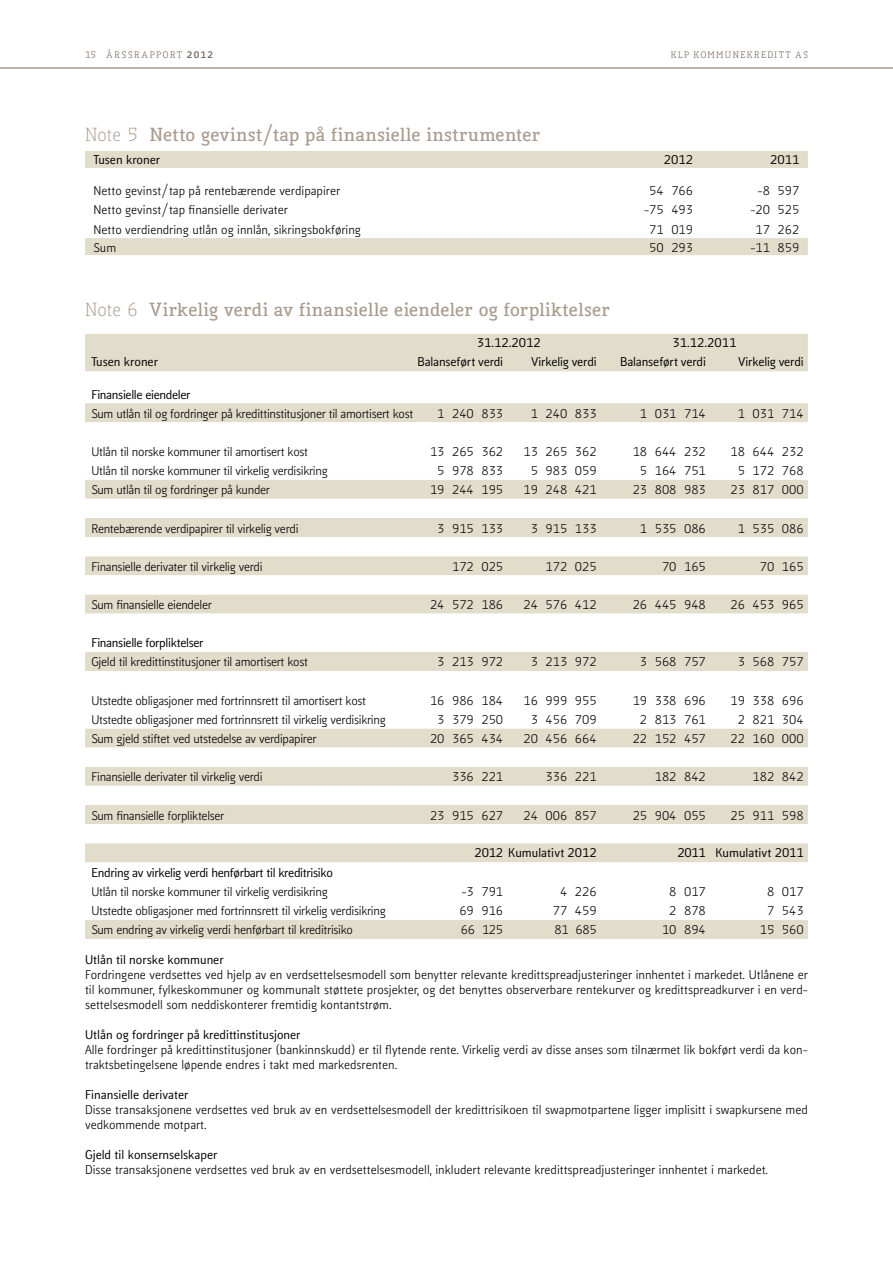
<style>
.page{position:relative;width:893px;height:1263px;background:#fff}
.page>*{position:absolute;margin:0;border:0;box-sizing:border-box;transform-origin:0 0}
.t1{font:700 18px "Kofi Pure Serif";letter-spacing:.035em;color:#a99b8d}
.t2{font:12px/15px "Kofi Pure Sans";color:#000}
.t3{font:12px "Kofi Pure Sans";letter-spacing:-.025em;color:#000}
.t4{font:500 12px "Kofi Pure Sans";color:#000}
.t5{font:500 12px "Kofi Pure Sans";letter-spacing:-.025em;color:#000}
.t6{font:12px "Kofi Pure Serif";color:#000}
.t7{font:9px "Kofi Pure Serif";letter-spacing:.16em;color:#7b6a5d}
.s1{color:#a99b8d}
.s2{font-weight:800}
.s3{font-weight:300}
</style>
<div class="page">
<hr style="left:0;top:68px;width:893px;height:1px;background:#a99b8d">
<svg style="left:85px;top:151px;width:723px;height:104px"></svg>
<svg style="left:85px;top:334px;width:723px;height:605px;fill:#e2ddcb"></svg>
<svg style="left:85px;top:384px;width:723px;height:536px"></svg>
<p class="t7" style="left:85px;top:49px;width:130px"><span class="s1">15</span> ÅRSSRAPPORT <span class="s2">2012</span></p>
<p class="t7" style="left:671px;top:49px;width:139px">KLP KOMMUNEKREDITT AS</p>
<p class="t1" style="left:85px;top:122px;width:456px"><span class="s3">Note 5</span> Netto gevinst/tap på finansielle instrumenter</p>
<p class="t4" style="left:94px;top:151px;width:68px">Tusen kroner</p>
<p class="t4" style="left:664px;top:151px;width:31px">2012</p>
<p class="t4" style="left:770px;top:151px;width:31px">2011</p>
<p class="t2" style="left:94px;top:184px;width:248px">Netto gevinst/tap på rentebærende verdipapirer</p>
<p class="t2" style="left:649px;top:184px;width:45px">54 766</p>
<p class="t2" style="left:758px;top:184px;width:43px">-8 597</p>
<p class="t2" style="left:94px;top:203px;width:196px">Netto gevinst/tap finansielle derivater</p>
<p class="t2" style="left:644px;top:203px;width:51px">-75 493</p>
<p class="t2" style="left:750px;top:203px;width:51px">-20 525</p>
<p class="t2" style="left:94px;top:222px;width:269px">Netto verdiendring utlån og innlån, sikringsbokføring</p>
<p class="t2" style="left:649px;top:222px;width:45px">71 019</p>
<p class="t2" style="left:756px;top:222px;width:45px">17 262</p>
<p class="t2" style="left:94px;top:240px;width:24px">Sum</p>
<p class="t2" style="left:649px;top:240px;width:45px">50 293</p>
<p class="t2" style="left:750px;top:240px;width:51px">-11 859</p>
<p class="t1" style="left:85px;top:296px;width:526px"><span class="s3">Note 6</span> Virkelig verdi av finansielle eiendeler og forpliktelser</p>
<p class="t4" style="left:477px;top:335px;width:65px">31.12.2012</p>
<p class="t4" style="left:673px;top:335px;width:65px">31.12.2011</p>
<p class="t4" style="left:91px;top:354px;width:68px">Tusen kroner</p>
<p class="t4" style="left:417px;top:354px;width:87px">Balanseført verdi</p>
<p class="t4" style="left:531px;top:354px;width:67px">Virkelig verdi</p>
<p class="t4" style="left:620px;top:354px;width:87px">Balanseført verdi</p>
<p class="t4" style="left:738px;top:354px;width:67px">Virkelig verdi</p>
<p class="t5" style="left:91px;top:386px;width:101px">Finansielle eiendeler</p>
<p class="t3" style="left:91px;top:406px;width:323px">Sum utlån til og fordringer på kredittinstitusjoner til amortisert kost</p>
<p class="t2" style="left:437px;top:406px;width:67px">1 240 833</p>
<p class="t2" style="left:531px;top:406px;width:67px">1 240 833</p>
<p class="t2" style="left:640px;top:406px;width:67px">1 031 714</p>
<p class="t2" style="left:738px;top:406px;width:67px">1 031 714</p>
<p class="t3" style="left:91px;top:444px;width:218px">Utlån til norske kommuner til amortisert kost</p>
<p class="t2" style="left:430px;top:444px;width:75px">13 265 362</p>
<p class="t2" style="left:524px;top:444px;width:75px">13 265 362</p>
<p class="t2" style="left:633px;top:444px;width:75px">18 644 232</p>
<p class="t2" style="left:730px;top:444px;width:75px">18 644 232</p>
<p class="t3" style="left:91px;top:463px;width:238px">Utlån til norske kommuner til virkelig verdisikring</p>
<p class="t2" style="left:437px;top:464px;width:67px">5 978 833</p>
<p class="t2" style="left:531px;top:464px;width:67px">5 983 059</p>
<p class="t2" style="left:640px;top:464px;width:67px">5 164 751</p>
<p class="t2" style="left:738px;top:464px;width:67px">5 172 768</p>
<p class="t3" style="left:91px;top:482px;width:180px">Sum utlån til og fordringer på kunder</p>
<p class="t2" style="left:430px;top:483px;width:75px">19 244 195</p>
<p class="t2" style="left:524px;top:483px;width:75px">19 248 421</p>
<p class="t2" style="left:633px;top:483px;width:75px">23 808 983</p>
<p class="t2" style="left:730px;top:483px;width:75px">23 817 000</p>
<p class="t3" style="left:91px;top:520px;width:209px">Rentebærende verdipapirer til virkelig verdi</p>
<p class="t2" style="left:437px;top:521px;width:67px">3 915 133</p>
<p class="t2" style="left:531px;top:521px;width:67px">3 915 133</p>
<p class="t2" style="left:640px;top:521px;width:67px">1 535 086</p>
<p class="t2" style="left:738px;top:521px;width:67px">1 535 086</p>
<p class="t3" style="left:91px;top:559px;width:173px">Finansielle derivater til virkelig verdi</p>
<p class="t2" style="left:452px;top:559px;width:53px">172 025</p>
<p class="t2" style="left:546px;top:559px;width:53px">172 025</p>
<p class="t2" style="left:662px;top:559px;width:45px">70 165</p>
<p class="t2" style="left:760px;top:559px;width:45px">70 165</p>
<p class="t3" style="left:91px;top:597px;width:122px">Sum finansielle eiendeler</p>
<p class="t2" style="left:430px;top:597px;width:75px">24 572 186</p>
<p class="t2" style="left:524px;top:597px;width:75px">24 576 412</p>
<p class="t2" style="left:633px;top:597px;width:75px">26 445 948</p>
<p class="t2" style="left:730px;top:597px;width:75px">26 453 965</p>
<p class="t5" style="left:91px;top:635px;width:114px">Finansielle forpliktelser</p>
<p class="t3" style="left:91px;top:654px;width:218px">Gjeld til kredittinstitusjoner til amortisert kost</p>
<p class="t2" style="left:437px;top:655px;width:67px">3 213 972</p>
<p class="t2" style="left:531px;top:655px;width:67px">3 213 972</p>
<p class="t2" style="left:640px;top:655px;width:67px">3 568 757</p>
<p class="t2" style="left:738px;top:655px;width:67px">3 568 757</p>
<p class="t3" style="left:91px;top:693px;width:276px">Utstedte obligasjoner med fortrinnsrett til amortisert kost</p>
<p class="t2" style="left:430px;top:693px;width:75px">16 986 184</p>
<p class="t2" style="left:524px;top:693px;width:75px">16 999 955</p>
<p class="t2" style="left:633px;top:693px;width:75px">19 338 696</p>
<p class="t2" style="left:730px;top:693px;width:75px">19 338 696</p>
<p class="t3" style="left:91px;top:712px;width:296px">Utstedte obligasjoner med fortrinnsrett til virkelig verdisikring</p>
<p class="t2" style="left:437px;top:712px;width:67px">3 379 250</p>
<p class="t2" style="left:531px;top:712px;width:67px">3 456 709</p>
<p class="t2" style="left:640px;top:712px;width:67px">2 813 761</p>
<p class="t2" style="left:738px;top:712px;width:67px">2 821 304</p>
<p class="t3" style="left:91px;top:731px;width:227px">Sum gjeld stiftet ved utstedelse av verdipapirer</p>
<p class="t2" style="left:430px;top:731px;width:75px">20 365 434</p>
<p class="t2" style="left:524px;top:731px;width:75px">20 456 664</p>
<p class="t2" style="left:633px;top:731px;width:75px">22 152 457</p>
<p class="t2" style="left:730px;top:731px;width:75px">22 160 000</p>
<p class="t3" style="left:91px;top:769px;width:173px">Finansielle derivater til virkelig verdi</p>
<p class="t2" style="left:452px;top:770px;width:53px">336 221</p>
<p class="t2" style="left:546px;top:770px;width:53px">336 221</p>
<p class="t2" style="left:655px;top:770px;width:53px">182 842</p>
<p class="t2" style="left:753px;top:770px;width:53px">182 842</p>
<p class="t3" style="left:91px;top:807px;width:134px">Sum finansielle forpliktelser</p>
<p class="t2" style="left:430px;top:808px;width:75px">23 915 627</p>
<p class="t2" style="left:524px;top:808px;width:75px">24 006 857</p>
<p class="t2" style="left:633px;top:808px;width:75px">25 904 055</p>
<p class="t2" style="left:730px;top:808px;width:75px">25 911 598</p>
<p class="t4" style="left:475px;top:845px;width:124px">2012 Kumulativt 2012</p>
<p class="t4" style="left:677px;top:845px;width:30px">2011</p>
<p class="t4" style="left:715px;top:845px;width:90px">Kumulativt 2011</p>
<p class="t5" style="left:91px;top:865px;width:243px">Endring av virkelig verdi henførbart til kreditrisiko</p>
<p class="t3" style="left:91px;top:884px;width:238px">Utlån til norske kommuner til virkelig verdisikring</p>
<p class="t2" style="left:461px;top:884px;width:43px">-3 791</p>
<p class="t2" style="left:560px;top:884px;width:38px">4 226</p>
<p class="t2" style="left:669px;top:884px;width:38px">8 017</p>
<p class="t2" style="left:767px;top:884px;width:38px">8 017</p>
<p class="t3" style="left:91px;top:903px;width:296px">Utstedte obligasjoner med fortrinnsrett til virkelig verdisikring</p>
<p class="t2" style="left:459px;top:904px;width:45px">69 916</p>
<p class="t2" style="left:553px;top:904px;width:45px">77 459</p>
<p class="t2" style="left:669px;top:904px;width:38px">2 878</p>
<p class="t2" style="left:767px;top:904px;width:38px">7 543</p>
<p class="t3" style="left:91px;top:922px;width:263px">Sum endring av virkelig verdi henførbart til kreditrisiko</p>
<p class="t2" style="left:461px;top:923px;width:44px">66 125</p>
<p class="t2" style="left:554px;top:923px;width:44px">81 685</p>
<p class="t6" style="left:662px;top:922px;width:45px">10 894</p>
<p class="t6" style="left:760px;top:922px;width:45px">15 560</p>
<p class="t4" style="left:85px;top:952px;width:140px">Utlån til norske kommuner</p>
<p class="t2" style="left:85px;top:968px;width:724px;text-align:justify">Fordringene verdsettes ved hjelp av en verdsettelsesmodell som benytter relevante kredittspreadjusteringer innhentet i markedet. Utlånene er til kommuner, fylkeskommuner og kommunalt støttete prosjekter, og det benyttes observerbare rentekurver og kredittspreadkurver i en verd&shy;settelsesmodell som neddiskonterer fremtidig kontantstrøm.</p>
<p class="t4" style="left:85px;top:1027px;width:217px">Utlån og fordringer på kredittinstitusjoner</p>
<p class="t2" style="left:85px;top:1043px;width:724px">Alle fordringer på kredittinstitusjoner (bankinnskudd) er til flytende rente. Virkelig verdi av disse anses som tilnærmet lik bokført verdi da kon&shy;traktsbetingelsene løpende endres i takt med markedsrenten.</p>
<p class="t4" style="left:85px;top:1087px;width:105px">Finansielle derivater</p>
<p class="t2" style="left:85px;top:1103px;width:724px">Disse transaksjonene verdsettes ved bruk av en verdsettelsesmodell der kredittrisikoen til swapmotpartene ligger implisitt i swapkursene med vedkommende motpart.</p>
<p class="t4" style="left:85px;top:1147px;width:134px">Gjeld til konsernselskaper</p>
<p class="t2" style="left:85px;top:1163px;width:685px">Disse transaksjonene verdsettes ved bruk av en verdsettelsesmodell, inkludert relevante kredittspreadjusteringer innhentet i markedet.</p>
</div>
